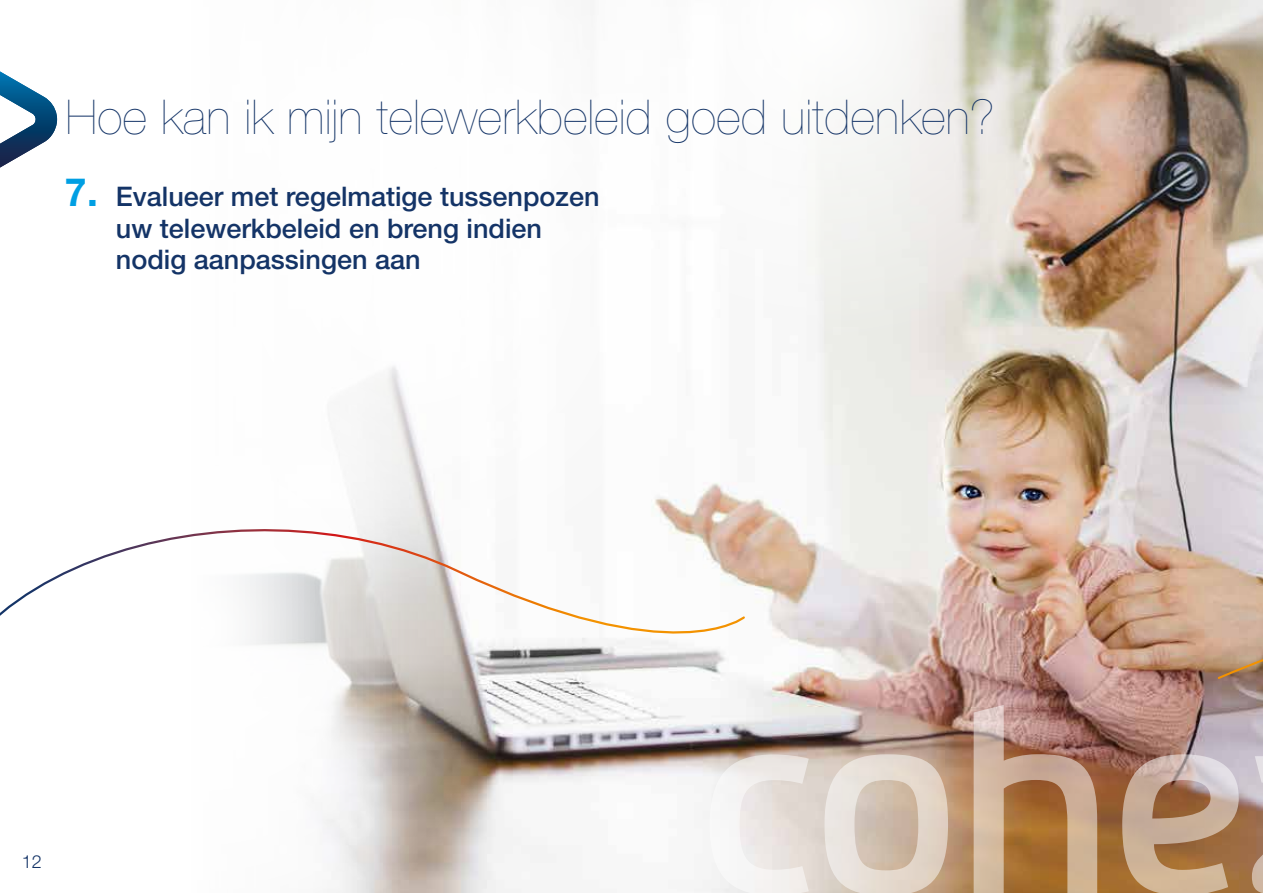
<style>
.page{position:relative;width:1263px;height:893px;background:#fff}
.page>*{position:absolute;margin:0;border:0;box-sizing:border-box;transform-origin:0 0}
.t1{font:200 48px "Helvetica Neue LT Std";letter-spacing:.01em;color:#143467}
.t2{font:500 27px/31.5px "Helvetica Neue LT Std";color:#143467}
.t3{font:300 18px "Helvetica Neue LT Std";color:#143467}
.s1{font-weight:700;font-size:39px;color:#009fe3}
</style>
<div class="page">
<img style="left:523px;top:345px;width:599px;height:548px">
<svg style="left:0;top:71px;width:57px;height:97px"></svg>
<svg style="left:824px;top:754px;width:124px;height:139px;background:#dbcdc0"></svg>
<svg style="left:974px;top:705px;width:123px;height:188px;background:#b88e6f"></svg>
<svg style="left:710px;top:754px;width:99px;height:139px"></svg>
<svg style="left:523px;top:345px;width:208px;height:121px"></svg>
<svg style="left:523px;top:345px;width:200px;height:40px"></svg>
<svg style="left:807px;top:0;width:315px;height:345px"></svg>
<svg style="left:322px;top:366px;width:201px;height:527px;fill:#f5f5f5"></svg>
<img style="left:1122px;top:0;width:141px;height:893px">
<svg style="left:0;top:466px;width:746px;height:355px"></svg>
<h1 class="t1" style="left:66px;top:89px;width:930px">Hoe kan ik mijn telewerkbeleid goed uitdenken?</h1>
<p class="t2" style="left:116px;top:181px;width:485px;text-indent:-51px"><span class="s1">7.</span> Evalueer met regelmatige tussenpozen uw telewerkbeleid en breng indien nodig aanpassingen aan</p>
<p class="t3" style="left:22px;top:850px;width:22px">12</p>
</div>
